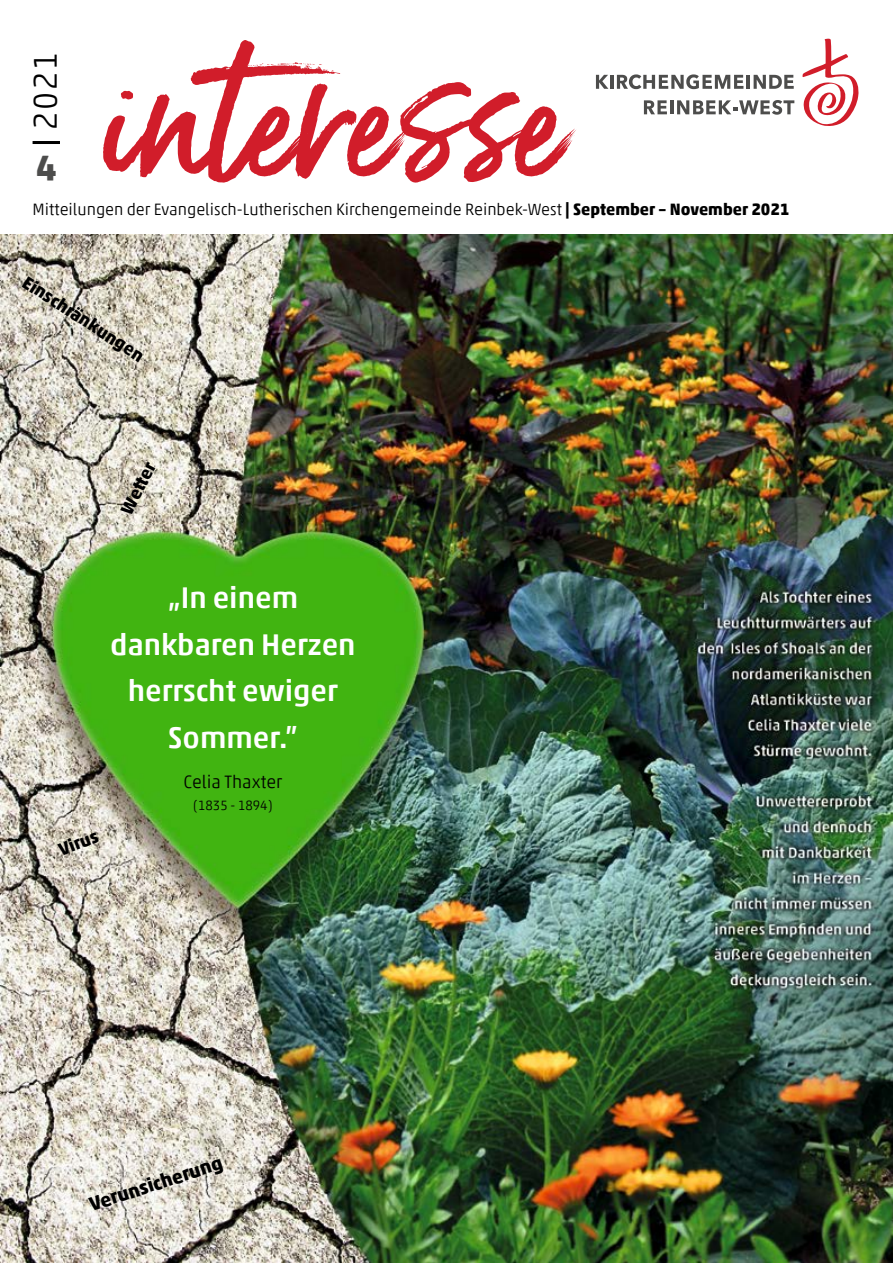
<style>
.page{position:relative;width:893px;height:1263px;background:#fff}
.page>*{position:absolute;margin:0;border:0;box-sizing:border-box;transform-origin:0 0}
.t1{font:700 36px "Akko Pro";color:#4d4d4c}
.t2{font:300 33px "Akko Pro";color:#000}
.t3{font:500 30px/46.5px "Akko Pro";color:#fff;text-align:center}
.t4{font:700 19.5px "Akko Pro";color:#000}
.t5{font:700 18px "Akko Pro";color:#000}
.t6{font:300 18px "Akko Pro";color:#000}
.t7{font:300 16.5px "Akko Pro";color:#000}
.t8{font:300 13.5px "Akko Pro";color:#000}
.s1{font-weight:900}
.s2{font-weight:700}
</style>
<div class="page">
<svg style="left:103px;top:40px;width:473px;height:143px"></svg>
<svg style="left:802px;top:38px;width:57px;height:88px"></svg>
<svg style="left:596px;top:75px;width:12px;height:14px"></svg>
<hr style="left:610px;top:75px;width:3px;height:14px;background:#4d4d4c">
<svg style="left:617px;top:74px;width:126px;height:15px"></svg>
<hr style="left:747px;top:75px;width:3px;height:14px;background:#4d4d4c">
<svg style="left:754px;top:75px;width:40px;height:14px"></svg>
<svg style="left:644px;top:100px;width:23px;height:14px"></svg>
<hr style="left:670px;top:100px;width:3px;height:14px;background:#4d4d4c">
<svg style="left:677px;top:100px;width:117px;height:15px"></svg>
<hr style="left:33px;top:141px;width:27px;height:3px;background:#000">
<img style="left:0;top:234px;width:893px;height:1029px">
<h2 class="t2" style="left:25px;top:130px;width:80px;rotate:-90deg">2021</h2>
<h1 class="t1" style="left:36px;top:142px;width:22px">4</h1>
<p class="t7" style="left:33px;top:199px;width:758px">Mitteilungen der Evangelisch-Lutherischen Kirchengemeinde Reinbek-West <span class="s1">|</span> <span class="s2">September – November 2021</span></p>
<p class="t5" style="left:30px;top:271px;width:142px;rotate:33deg">Einschränkungen</p>
<p class="t5" style="left:116px;top:508px;width:57px;rotate:-63deg">Wetter</p>
<p class="t5" style="left:55px;top:840px;width:43px;rotate:-22deg">Virus</p>
<h3 class="t3" style="left:110px;top:574px;width:247px">„In einem dankbaren Herzen herrscht ewiger<br>Sommer.”</h3>
<p class="t6" style="left:184px;top:770px;width:100px">Celia Thaxter</p>
<p class="t8" style="left:193px;top:797px;width:81px">(1835 - 1894)</p>
<p class="t4" style="left:86px;top:1193px;width:140px;rotate:-18deg">Verunsicherung</p>
</div>
